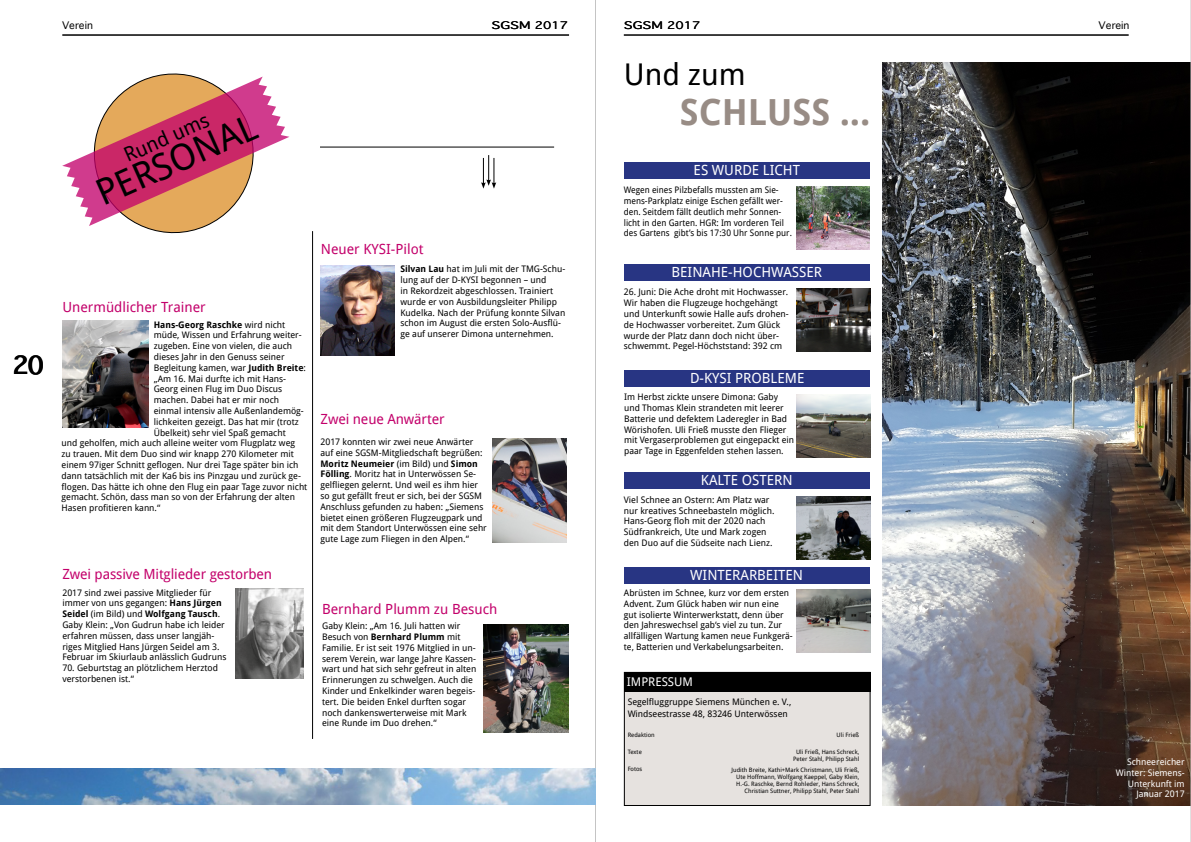
<style>
.page{position:relative;width:1191px;height:842px;background:#fff}
.page>*{position:absolute;margin:0;border:0;box-sizing:border-box;transform-origin:0 0}
.t1{font:700 36px "Droid Sans";color:#988c85}
.t2{font:36px "Droid Sans";color:#000}
.t3{font:30px "Droid Sans";color:#000}
.t4{font:700 24px "Thonburi";color:#000}
.t5{font:20px "Droid Sans";color:#000}
.t6{font:14px "Droid Sans";color:#c3006b}
.t7{font:14px "Droid Sans";color:#fff}
.t8{font:12px "Droid Sans";color:#fff}
.t9{font:300 10px "Thonburi";color:#000;scale:1.46 1}
.t10{font:300 10px "Thonburi";color:#000}
.t11{font:9px/10.8px "Droid Sans";color:#000}
.t12{font:9px/10.8px "Droid Sans";color:#000;scale:.95 1}
.t13{font:9px/10.8px "Droid Sans";color:#fff;text-align:right}
.t14{font:700 9px "Droid Sans";color:#000}
.t15{font:6px/7.2px "Droid Sans";color:#000;text-align:center}
.s1{font-weight:400}
.s2{font-weight:700}
</style>
<div class="page">
<hr style="left:595px;top:0;width:1px;height:842px;background:#c4c4c4">
<img style="left:882px;top:62px;width:308px;height:744px">
<hr style="left:62px;top:35px;width:507px;height:1px;background:#000">
<hr style="left:624px;top:35px;width:504px;height:1px;background:#000">
<hr style="left:1190px;top:0;width:1px;height:842px;background:#c4c4c4">
<div style="left:624px;top:473px;width:245px;height:16px;background:#283583"></div>
<div style="left:623px;top:567px;width:246px;height:16px;background:#283583"></div>
<div style="left:624px;top:370px;width:246px;height:16px;background:#283583"></div>
<div style="left:624px;top:162px;width:245px;height:17px;background:#283583"></div>
<div style="left:624px;top:264px;width:245px;height:17px;background:#283583"></div>
<img style="left:797px;top:394px;width:73px;height:63px">
<img style="left:796px;top:186px;width:73px;height:63px">
<img style="left:796px;top:288px;width:74px;height:64px">
<img style="left:797px;top:496px;width:73px;height:63px">
<img style="left:796px;top:589px;width:74px;height:63px">
<div style="left:624px;top:672px;width:246px;height:133px;background:#e6e2df"></div>
<div style="left:624px;top:672px;width:246px;height:134px;border:1px solid #000"></div>
<div style="left:624px;top:672px;width:246px;height:19px;background:#000"></div>
<img style="left:484px;top:625px;width:85px;height:107px">
<img style="left:62px;top:321px;width:86px;height:107px">
<img style="left:492px;top:438px;width:75px;height:104px">
<img style="left:235px;top:589px;width:68px;height:89px">
<img style="left:320px;top:265px;width:75px;height:91px">
<svg style="left:62px;top:73px;width:227px;height:161px"></svg>
<svg style="left:481px;top:155px;width:15px;height:34px"></svg>
<hr style="left:320px;top:147px;width:234px;height:1px;background:#000">
<hr style="left:312px;top:231px;width:1px;height:508px;background:#000">
<img style="left:0;top:769px;width:595px;height:36px">
<h3 class="t4" style="left:13px;top:352px;width:33px">20</h3>
<p class="t10" style="left:62px;top:20px;width:32px">Verein</p>
<h1 class="t2" style="left:88px;top:172px;width:174px;rotate:-24deg">PERSONAL</h1>
<h3 class="t5" style="left:119px;top:143px;width:92px;rotate:-24deg">Rund ums</h3>
<h3 class="t6" style="left:62px;top:297px;width:145px">Unermüdlicher Trainer</h3>
<p class="t14" style="left:154px;top:318px;width:133px">Hans-Georg Raschke <span class="s1">wird nicht</span></p>
<p class="t11" style="left:154px;top:329px;width:149px">müde, Wissen und Erfahrung weiter-</p>
<p class="t11" style="left:154px;top:340px;width:140px">zugeben. Eine von vielen, die auch</p>
<p class="t11" style="left:154px;top:351px;width:132px">dieses Jahr in den Genuss seiner</p>
<p class="t11" style="left:154px;top:362px;width:154px">Begleitung kamen, war <span class="s2">Judith Breite</span>:</p>
<p class="t11" style="left:154px;top:373px;width:134px">„Am 16. Mai durfte ich mit Hans-</p>
<p class="t11" style="left:154px;top:383px;width:130px">Georg einen Flug im Duo Discus</p>
<p class="t11" style="left:154px;top:394px;width:127px">machen. Dabei hat er mir noch</p>
<p class="t11" style="left:154px;top:405px;width:151px">einmal intensiv alle Außenlandemög-</p>
<p class="t11" style="left:154px;top:416px;width:146px">lichkeiten gezeigt. Das hat mir (trotz</p>
<p class="t11" style="left:154px;top:427px;width:133px">Übelkeit) sehr viel Spaß gemacht</p>
<p class="t11" style="left:62px;top:437px;width:235px">und geholfen, mich auch alleine weiter vom Flugplatz weg</p>
<p class="t11" style="left:62px;top:448px;width:234px">zu trauen. Mit dem Duo sind wir knapp 270 Kilometer mit</p>
<p class="t11" style="left:62px;top:459px;width:238px">einem 97iger Schnitt geflogen. Nur drei Tage später bin ich</p>
<p class="t11" style="left:62px;top:470px;width:241px">dann tatsächlich mit der Ka6 bis ins Pinzgau und zurück ge-</p>
<p class="t11" style="left:62px;top:481px;width:247px">flogen. Das hätte ich ohne den Flug ein paar Tage zuvor nicht</p>
<p class="t11" style="left:62px;top:491px;width:235px">gemacht. Schön, dass man so von der Erfahrung der alten</p>
<p class="t11" style="left:62px;top:502px;width:100px">Hasen profitieren kann.“</p>
<h3 class="t6" style="left:62px;top:564px;width:211px">Zwei passive Mitglieder gestorben</h3>
<p class="t11" style="left:62px;top:587px;width:166px">2017 sind zwei passive Mitglieder für immer von uns gegangen: <span class="s2">Hans Jürgen Seidel</span> (im Bild) und <span class="s2">Wolfgang Tausch</span>.<br>Gaby Klein: „Von Gudrun habe ich leider erfahren müssen, dass unser langjäh&shy;riges Mitglied Hans Jürgen Seidel am 3.<br>Februar im Skiurlaub anlässlich Gudruns</p>
<p class="t11" style="left:62px;top:662px;width:157px">70. Geburtstag an plötzlichem Herztod verstorbenen ist.“</p>
<p class="t9" style="left:491px;top:20px;width:54px">SGSM 2017</p>
<p class="t9" style="left:624px;top:20px;width:54px">SGSM 2017</p>
<h2 class="t3" style="left:624px;top:54px;width:123px">Und zum</h2>
<h1 class="t1" style="left:680px;top:86px;width:192px">SCHLUSS ...</h1>
<h3 class="t7" style="left:693px;top:160px;width:108px">ES WURDE LICHT</h3>
<h3 class="t6" style="left:321px;top:239px;width:104px">Neuer KYSI-Pilot</h3>
<p class="t11" style="left:400px;top:263px;width:166px"><span class="s2">Silvan Lau</span> hat im Juli mit der TMG-Schu&shy;lung auf der D-KYSI begonnen – und<br>in Rekordzeit abgeschlossen. Trainiert wurde er von Ausbildungsleiter Philipp Kudelka. Nach der Prüfung konnte Silvan schon im August die ersten Solo-Ausflü&shy;ge auf unserer Dimona unternehmen.</p>
<h3 class="t6" style="left:321px;top:410px;width:125px">Zwei neue Anwärter</h3>
<p class="t11" style="left:320px;top:436px;width:168px">2017 konnten wir zwei neue Anwärter auf eine SGSM-Mitgliedschaft begrüßen:<br><span class="s2">Moritz Neumeier</span> (im Bild) und <span class="s2">Simon Fölling</span>. Moritz hat in Unterwössen Se&shy;gelfliegen gelernt. Und weil es ihm hier so gut gefällt freut er sich, bei der SGSM Anschluss gefunden zu haben: „Siemens bietet einen größeren Flugzeugpark und mit dem Standort Unterwössen eine sehr gute Lage zum Fliegen in den Alpen.“</p>
<p class="t12" style="left:624px;top:184px;width:178px">Wegen eines Pilzbefalls mussten am Sie&shy;mens-Parkplatz einige Eschen gefällt wer&shy;den. Seitdem fällt deutlich mehr Sonnen&shy;licht in den Garten. HGR: Im vorderen Teil des Gartens gibt’s bis 17:30 Uhr Sonne pur.</p>
<h3 class="t7" style="left:671px;top:262px;width:152px">BEINAHE-HOCHWASSER</h3>
<p class="t11" style="left:624px;top:286px;width:166px">26. Juni: Die Ache droht mit Hochwasser.<br>Wir haben die Flugzeuge hochgehängt und Unterkunft sowie Halle aufs drohen&shy;de Hochwasser vorbereitet. Zum Glück wurde der Platz dann doch nicht über&shy;schwemmt. Pegel-Höchststand: 392 cm</p>
<h3 class="t7" style="left:690px;top:368px;width:116px">D-KYSI PROBLEME</h3>
<p class="t11" style="left:624px;top:391px;width:171px">Im Herbst zickte unsere Dimona: Gaby und Thomas Klein strandeten mit leerer Batterie und defektem Laderegler in Bad Wörishofen. Uli Frieß musste den Flieger mit Vergaserproblemen gut eingepackt ein paar Tage in Eggenfelden stehen lassen.</p>
<h3 class="t7" style="left:701px;top:471px;width:93px">KALTE OSTERN</h3>
<p class="t11" style="left:624px;top:494px;width:152px">Viel Schnee an Ostern: Am Platz war nur kreatives Schneebasteln möglich.<br>Hans-Georg floh mit der 2020 nach Südfrankreich, Ute und Mark zogen den Duo auf die Südseite nach Lienz.</p>
<h3 class="t7" style="left:690px;top:565px;width:114px">WINTERARBEITEN</h3>
<p class="t10" style="left:1098px;top:20px;width:32px">Verein</p>
<h3 class="t6" style="left:322px;top:599px;width:177px">Bernhard Plumm zu Besuch</h3>
<p class="t11" style="left:322px;top:620px;width:156px">Gaby Klein: „Am 16. Juli hatten wir Besuch von <span class="s2">Bernhard Plumm</span> mit Familie. Er ist seit 1976 Mitglied in un&shy;serem Verein, war lange Jahre Kassen&shy;wart und hat sich sehr gefreut in alten Erinnerungen zu schwelgen. Auch die Kinder und Enkelkinder waren begeis&shy;tert. Die beiden Enkel durften sogar noch dankenswerterweise mit Mark eine Runde im Duo drehen.“</p>
<p class="t11" style="left:624px;top:587px;width:170px">Abrüsten im Schnee, kurz vor dem ersten Advent. Zum Glück haben wir nun eine gut isolierte Winterwerkstatt, denn über den Jahreswechsel gab‘s viel zu tun. Zur allfälligen Wartung kamen neue Funkgerä&shy;te, Batterien und Verkabelungsarbeiten.</p>
<h3 class="t8" style="left:627px;top:673px;width:68px">IMPRESSUM</h3>
<p class="t11" style="left:627px;top:695px;width:165px;line-height:12px">Segelfluggruppe Siemens München e. V.,<br>Windseestrasse 48, 83246 Unterwössen</p>
<p class="t15" style="left:627px;top:731px;width:29px">Redaktion</p>
<p class="t15" style="left:627px;top:748px;width:16px">Texte</p>
<p class="t15" style="left:627px;top:765px;width:16px">Fotos</p>
<p class="t15" style="left:836px;top:731px;width:24px">Uli Frieß</p>
<p class="t15" style="left:793px;top:748px;width:68px">Uli Frieß, Hans Schreck,<br>Peter Stahl, Philipp Stahl</p>
<p class="t15" style="left:731px;top:766px;width:129px;text-align:right">Judith Breite, Kathi+Mark Christmann, Uli Frieß, Ute Hoffmann, Wolfgang Kaeppel, Gaby Klein, H.-G. Raschke, Bernd Rohleder, Hans Schreck, Christian Suttner, Philipp Stahl, Peter Stahl</p>
<p class="t13" style="left:1116px;top:756px;width:70px">Schneereicher<br>Winter: Siemens-<br>Unterkunft im<br>Januar 2017</p>
</div>
